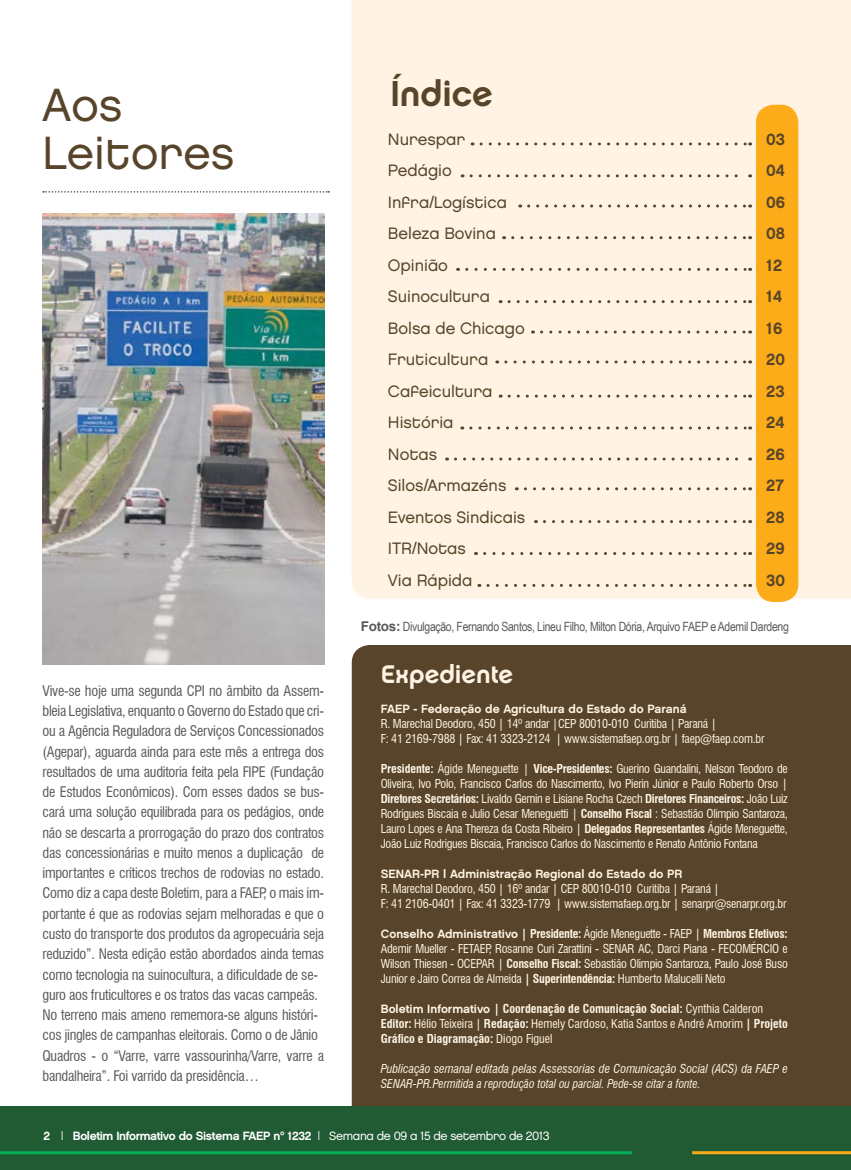
<style>
.page{position:relative;width:851px;height:1170px;background:#fff}
.page>*{position:absolute;margin:0;border:0;box-sizing:border-box;transform-origin:0 0}
.t1{font:46.5px/48px "Chalet London Nineteen Eighty";color:#57442a}
.t2{font:36px "Chalet New York Nineteen Seventy";color:#57442a}
.t3{font:25.5px "Chalet New York Nineteen Seventy";color:#fff4e3}
.t4{font:16.5px "Chalet London Nineteen Eighty";color:#57442a}
.t5{font:16.5px "Chalet New York Nineteen Sixty";color:#57442a}
.t6{font:condensed 14.25px/20.2px "Swiss 721 BT";letter-spacing:-.02em;color:#58595b}
.t7{font:12.75px "Arial Narrow";letter-spacing:-.025em;color:#58595b}
.t8{font:condensed 12px/15px "Swiss 721 BT";letter-spacing:-.02em;color:#fff4e3}
.t9{font:condensed 12px/15px "Swiss 721 BT";color:#fff4e3}
.t10{font:italic condensed 12px/15px "Swiss 721 BT";color:#fff4e3}
.t11{font:12px "Chalet New York Nineteen Sixty";color:#fff4e3}
.t12{font:12px "Chalet New York Nineteen Sixty";letter-spacing:-.03em;color:#fff}
.s1{font-family:"Arial";font-weight:700;font-size:13.5px}
.s2{font-weight:700}
.s3{font-family:"Chalet New York Nineteen Sixty";font-stretch:normal}
.s4{font-family:"Chalet London Nineteen Eighty"}
</style>
<div class="page">
<div style="left:0;top:1106px;width:850px;height:63px;background:#205b34"></div>
<hr style="left:0;top:1151px;width:631px;height:3px;background:#00b055">
<hr style="left:692px;top:1151px;width:158px;height:3px;background:#fbac18">
<div style="left:351px;top:0;width:499px;height:598px;background:#fff4e3"></div>
<div style="left:755px;top:105px;width:43px;height:497px;background:#fbac18;border-radius:18px"></div>
<div style="left:352px;top:645px;width:498px;height:461px;background:#57442a"></div>
<svg style="left:43px;top:191px;width:286px;height:1px"></svg>
<img style="left:43px;top:214px;width:281px;height:450px">
<svg style="left:481px;top:142px;width:269px;height:3px"></svg>
<svg style="left:544px;top:520px;width:206px;height:3px"></svg>
<svg style="left:470px;top:426px;width:280px;height:3px"></svg>
<svg style="left:484px;top:552px;width:266px;height:3px"></svg>
<svg style="left:455px;top:457px;width:295px;height:3px"></svg>
<svg style="left:525px;top:487px;width:225px;height:3px"></svg>
<svg style="left:509px;top:300px;width:241px;height:3px"></svg>
<svg style="left:541px;top:330px;width:209px;height:3px"></svg>
<svg style="left:505px;top:360px;width:245px;height:3px"></svg>
<svg style="left:488px;top:584px;width:262px;height:3px"></svg>
<svg style="left:509px;top:394px;width:241px;height:3px"></svg>
<svg style="left:471px;top:174px;width:279px;height:3px"></svg>
<svg style="left:528px;top:204px;width:222px;height:3px"></svg>
<svg style="left:512px;top:236px;width:238px;height:3px"></svg>
<svg style="left:466px;top:268px;width:284px;height:3px"></svg>
<h1 class="t1" style="left:42px;top:80px;width:193px">Aos<br>Leitores</h1>
<p class="t6" style="left:43px;top:680px;width:283px">Vive-se hoje uma segunda CPI no âmbito da Assem&shy;bleia Legislativa, enquanto o Governo do Estado que cri&shy;ou a Agência Reguladora de Serviços Concessionados (Agepar), aguarda ainda para este mês a entrega dos resultados de uma auditoria feita pela FIPE (Fundação de Estudos Econômicos). Com esses dados se bus&shy;cará uma solução equilibrada para os pedágios, onde não se descarta a prorrogação do prazo dos contratos das concessionárias e muito menos a duplicação de importantes e críticos trechos de rodovias no estado.<br>Como diz a capa deste Boletim, para a FAEP, o mais im&shy;portante é que as rodovias sejam melhoradas e que o custo do transporte dos produtos da agropecuária seja reduzido”. Nesta edição estão abordados ainda temas como tecnologia na suinocultura, a dificuldade de se&shy;guro aos fruticultores e os tratos das vacas campeãs.<br>No terreno mais ameno rememora-se alguns históri&shy;cos jingles de campanhas eleitorais. Como o de Jânio Quadros - o “Varre, varre vassourinha/Varre, varre a bandalheira”. Foi varrido da presidência…</p>
<h2 class="t2" style="left:390px;top:72px;width:104px">Índice</h2>
<h3 class="t4" style="left:388px;top:129px;width:79px">Nurespar</h3>
<h3 class="t5" style="left:766px;top:129px;width:20px">03</h3>
<h3 class="t4" style="left:388px;top:160px;width:65px">Pedágio</h3>
<h3 class="t5" style="left:766px;top:160px;width:20px">04</h3>
<h3 class="t4" style="left:388px;top:192px;width:120px">Infra/Logística</h3>
<h3 class="t5" style="left:766px;top:192px;width:20px">06</h3>
<h3 class="t4" style="left:388px;top:223px;width:110px">Beleza Bovina</h3>
<h3 class="t5" style="left:766px;top:223px;width:20px">08</h3>
<h3 class="t4" style="left:388px;top:255px;width:62px">Opinião</h3>
<h3 class="t5" style="left:766px;top:255px;width:18px">12</h3>
<h3 class="t4" style="left:388px;top:286px;width:104px">Suinocultura</h3>
<h3 class="t5" style="left:766px;top:286px;width:18px">14</h3>
<h3 class="t4" style="left:388px;top:318px;width:138px">Bolsa de Chicago</h3>
<h3 class="t5" style="left:766px;top:318px;width:18px">16</h3>
<h3 class="t4" style="left:388px;top:349px;width:102px">Fruticultura</h3>
<h3 class="t5" style="left:766px;top:349px;width:20px">20</h3>
<h3 class="t4" style="left:388px;top:381px;width:106px">Cafeicultura</h3>
<h3 class="t5" style="left:766px;top:381px;width:20px">23</h3>
<h3 class="t4" style="left:388px;top:412px;width:67px">História</h3>
<h3 class="t5" style="left:766px;top:412px;width:20px">24</h3>
<h3 class="t4" style="left:388px;top:444px;width:51px">Notas</h3>
<h3 class="t5" style="left:766px;top:444px;width:20px">26</h3>
<h3 class="t4" style="left:388px;top:475px;width:120px">Silos/Armazéns</h3>
<h3 class="t5" style="left:766px;top:475px;width:19px">27</h3>
<h3 class="t4" style="left:388px;top:507px;width:139px">Eventos Sindicais</h3>
<h3 class="t5" style="left:766px;top:507px;width:20px">28</h3>
<h3 class="t4" style="left:388px;top:538px;width:79px">ITR/Notas</h3>
<h3 class="t5" style="left:766px;top:538px;width:20px">29</h3>
<h3 class="t4" style="left:388px;top:570px;width:86px">Via Rápida</h3>
<h3 class="t5" style="left:766px;top:570px;width:20px">30</h3>
<p class="t7" style="left:361px;top:617px;width:429px"><span class="s1">Fotos:</span> Divulgação, Fernando Santos, Lineu Filho, Milton Dória, Arquivo FAEP e Ademil Dardeng</p>
<h3 class="t3" style="left:381px;top:658px;width:134px">Expediente</h3>
<p class="t11" style="left:381px;top:701px;width:307px">FAEP - Federação de Agricultura do Estado do Paraná</p>
<p class="t8" style="left:381px;top:716px;width:385px">R. Marechal Deodoro, 450 | 14º andar |CEP 80010-010 Curitiba | Paraná |<br>F: 41 2169-7988 | Fax: 41 3323-2124 | www.sistemafaep.org.br | faep@faep.com.br</p>
<p class="t8" style="left:381px;top:761px;width:408px;text-align:justify"><span class="s2">Presidente:</span> Ágide Meneguette | <span class="s2">Vice-Presidentes:</span> Guerino Guandalini, Nelson Teodoro de Oliveira, Ivo Polo, Francisco Carlos do Nascimento, Ivo Pierin Júnior e Paulo Roberto Orso | <span class="s2">Diretores Secretários:</span> Livaldo Gemin e Lisiane Rocha Czech <span class="s2">Diretores Financeiros:</span> João Luiz Rodrigues Biscaia e Julio Cesar Meneguetti | <span class="s2">Conselho Fiscal</span> : Sebastião Olimpio Santaroza, Lauro Lopes e Ana Thereza da Costa Ribeiro | <span class="s2">Delegados Representantes</span> Ágide Meneguette, João Luiz Rodrigues Biscaia, Francisco Carlos do Nascimento e Renato Antônio Fontana</p>
<p class="t11" style="left:381px;top:866px;width:303px">SENAR-PR | Administração Regional do Estado do PR</p>
<p class="t8" style="left:381px;top:881px;width:407px">R. Marechal Deodoro, 450 | 16º andar | CEP 80010-010 Curitiba | Paraná |<br>F: 41 2106-0401 | Fax: 41 3323-1779 | www.sistemafaep.org.br | senarpr@senarpr.org.br</p>
<p class="t8" style="left:381px;top:926px;width:408px;text-align:justify"><span class="s3">Conselho Administrativo</span> <span class="s2">| Presidente:</span> Ágide Meneguette - FAEP | <span class="s2">Membros Efetivos:<br></span>Ademir Mueller - FETAEP, Rosanne Curi Zarattini - SENAR AC, Darci Piana - FECOMÉRCIO e Wilson Thiesen - OCEPAR | <span class="s2">Conselho Fiscal:</span> Sebastião Olimpio Santaroza, Paulo José Buso Junior e Jairo Correa de Almeida <span class="s2">| Superintendência:</span> Humberto Malucelli Neto</p>
<p class="t9" style="left:381px;top:1001px;width:408px"><span class="s3">Boletim Informativo</span> <span class="s2">| Coordenação de Comunicação Social:</span> Cynthia Calderon<br><span class="s2">Editor:</span> Hélio Teixeira | <span class="s2">Redação:</span> Hemely Cardoso, Katia Santos e André Amorim <span class="s2">| Projeto<br>Gráfico e Diagramação:</span> Diogo Figuel</p>
<p class="t10" style="left:381px;top:1061px;width:408px">Publicação semanal editada pelas Assessorias de Comunicação Social (ACS) da FAEP e<br>SENAR-PR.Permitida a reprodução total ou parcial. Pede-se citar a fonte.</p>
<p class="t12" style="left:43px;top:1128px;width:508px">2 | Boletim Informativo do Sistema FAEP nº 1232 | <span class="s4">Semana de 09 a 15 de setembro de 2013</span></p>
</div>
